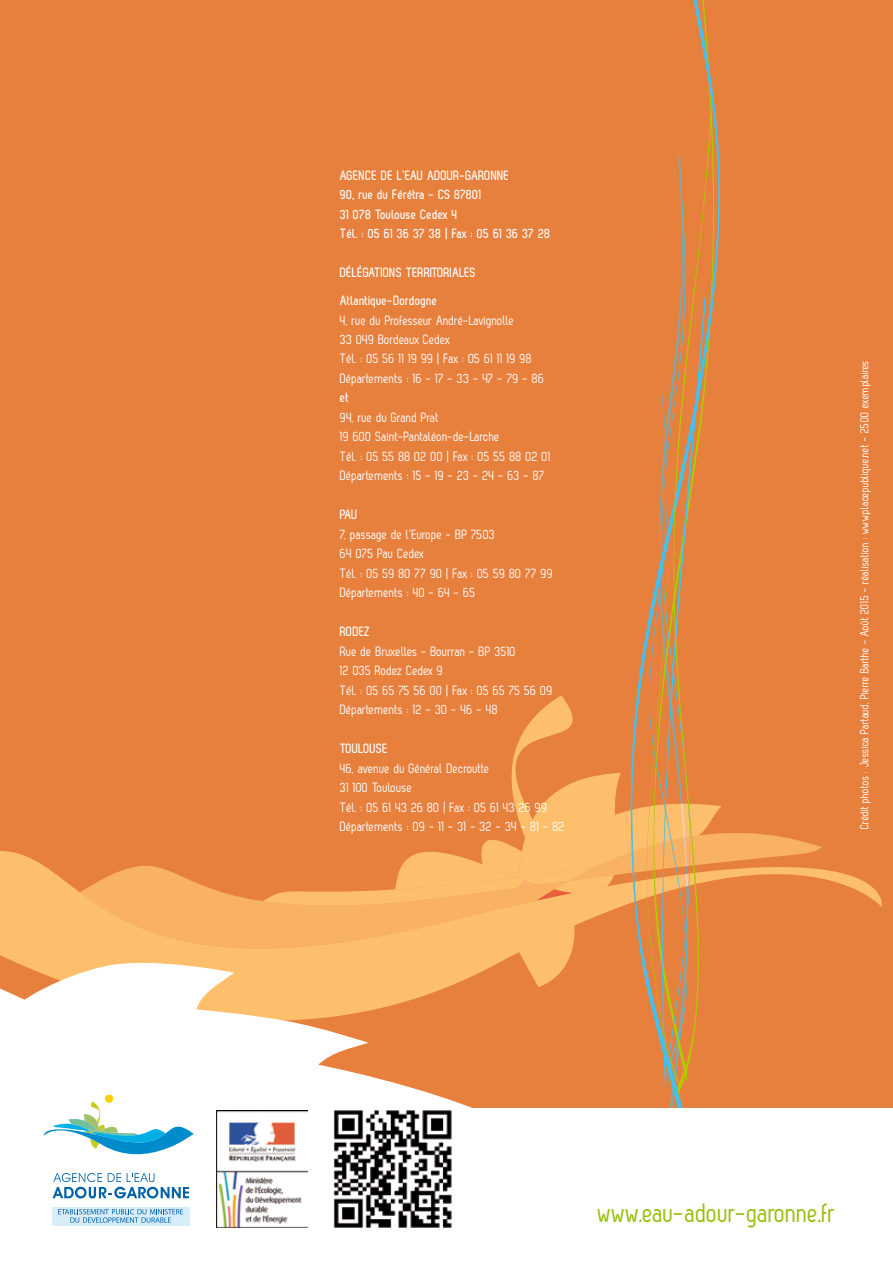
<style>
.page{position:relative;width:893px;height:1263px;background:#fff}
.page>*{position:absolute;margin:0;border:0;box-sizing:border-box;transform-origin:0 0}
.t1{font:27px "Zag";color:#97bf0d}
.t2{font:13.5px/19.5px "Zag";letter-spacing:.005em;color:#fff}
.t3{font:700 13.5px/19.5px "Zag";letter-spacing:.005em;color:#fff}
.t4{font:12px "Zag";color:#fff}
</style>
<div class="page">
<div style="left:0;top:0;width:893px;height:1108px;background:#e77f3d"></div>
<div style="left:263px;top:804px;width:459px;height:29px;background:#e77f3d"></div>
<svg style="left:395px;top:695px;width:226px;height:138px"></svg>
<svg style="left:80px;top:833px;width:742px;height:18px;fill:#e77f3d"></svg>
<svg style="left:0;top:851px;width:882px;height:169px"></svg>
<svg style="left:0;top:941px;width:628px;height:258px"></svg>
<svg style="left:628px;top:0;width:92px;height:1108px;fill:#e77f3d"></svg>
<svg style="left:646px;top:110px;width:65px;height:998px"></svg>
<div style="left:88px;top:1108px;width:805px;height:108px;background:#fff"></div>
<div style="left:105px;top:1094px;width:8px;height:9px;background:#ffd103;border-radius:50%"></div>
<svg style="left:41px;top:1101px;width:153px;height:97px"></svg>
<div style="left:52px;top:1207px;width:137px;height:18px;background:#d7edf9"></div>
<svg style="left:58px;top:1209px;width:125px;height:14px"></svg>
<img style="left:331px;top:1107px;width:124px;height:121px">
<img style="left:217px;top:1111px;width:90px;height:116px">
<p class="t3" style="left:340px;top:165px;width:212px">AGENCE DE L’EAU ADOUR-GARONNE<br>90, rue du Férétra - CS 87801<br>31 078 Toulouse Cedex 4<br>Tél. : 05 61 36 37 38 | Fax : 05 61 36 37 28</p>
<p class="t3" style="left:340px;top:263px;width:72px">DÉLÉGATIONS territori</p>
<p class="t3" style="left:452px;top:263px;width:25px">ALES</p>
<p class="t3" style="left:340px;top:291px;width:99px">Atlantique-Dordogne</p>
<p class="t2" style="left:340px;top:310px;width:206px">4, rue du Professeur André-Lavignolle<br>33 049 Bordeaux Cedex<br>Tél. : 05 56 11 19 99 | Fax : 05 61 11 19 98<br>Départements : 16 - 17 - 33 - 47 - 79 - 86</p>
<p class="t3" style="left:340px;top:388px;width:11px">et</p>
<p class="t2" style="left:340px;top:408px;width:212px">94, rue du Grand Prat<br>19 600 Saint-Pantaléon-de-Larche<br>Tél. : 05 55 88 02 00 | Fax : 05 55 88 02 01<br>Départements : 15 - 19 - 23 - 24 - 63 - 87</p>
<p class="t3" style="left:340px;top:505px;width:19px">PAU</p>
<p class="t2" style="left:340px;top:525px;width:215px">7, passage de l’Europe - BP 7503<br>64 075 Pau Cedex<br>Tél. : 05 59 80 77 90 | Fax : 05 59 80 77 99<br>Départements : 40 - 64 - 65</p>
<p class="t3" style="left:340px;top:622px;width:31px">RODEZ</p>
<p class="t2" style="left:340px;top:642px;width:214px">Rue de Bruxelles - Bourran - BP 3510<br>12 035 Rodez Cedex 9<br>Tél. : 05 65 75 56 00 | Fax : 05 65 75 56 09<br>Départements : 12 - 30 - 46 - 48</p>
<p class="t3" style="left:340px;top:739px;width:49px">TOULOUSE</p>
<p class="t2" style="left:340px;top:758px;width:226px">46, avenue du Général Decroutte<br>31 100 Toulouse<br>Tél. : 05 61 43 26 80 | Fax : 05 61 43 26 99<br>Départements : 09 - 11 - 31 - 32 - 34 - 81 - 82</p>
<p class="t4" style="left:858px;top:829px;width:471px;rotate:-90deg">Crédit photos : Jessica Partaud, Pierre Barthe - Août 2015 - réalisation : www.placepublique.net - 2500 exemplaires</p>
<h1 class="t1" style="left:597px;top:1198px;width:240px">www.eau-adour-garonne.fr</h1>
</div>
